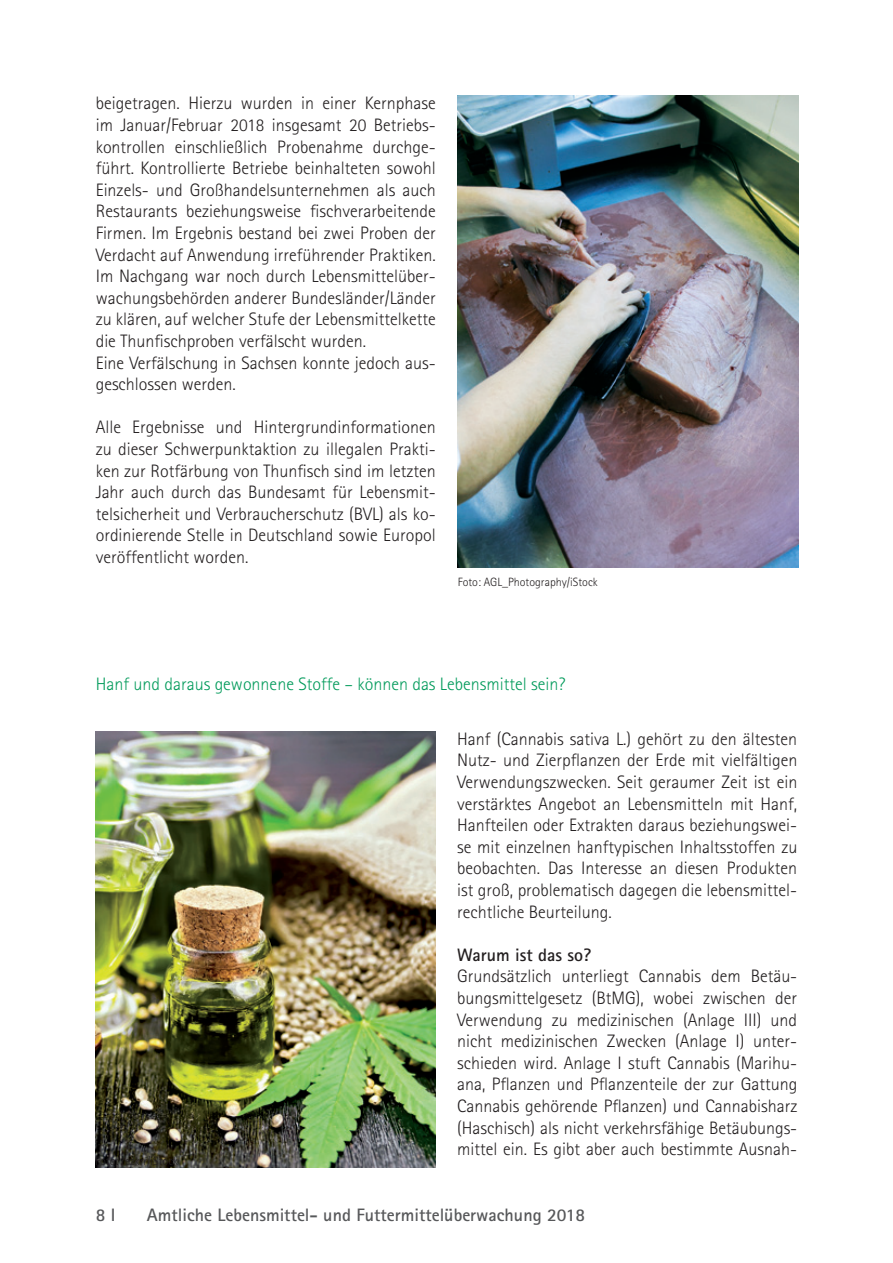
<style>
.page{position:relative;width:893px;height:1263px;background:#fff}
.page>*{position:absolute;margin:0;border:0;box-sizing:border-box;transform-origin:0 0}
.t1{font:300 18px/21.6px "Rotis Sans Serif";color:#231f20;text-align:justify}
.t2{font:300 18px "Rotis Sans Serif";color:#009a5a}
.t3{font:700 18px "Rotis Sans Serif";color:#57585a}
.t4{font:700 18px "Rotis Sans Serif";color:#231f20}
.t5{font:300 12px "Rotis Sans Serif";color:#231f20}
</style>
<div class="page">
<img style="left:458px;top:96px;width:340px;height:472px">
<img style="left:96px;top:731px;width:340px;height:436px">
<p class="t1" style="left:96px;top:93px;width:342px">beigetragen. Hierzu wurden in einer Kernphase im Januar/Februar 2018 insgesamt 20 Betriebs&shy;kontrollen einschließlich Probenahme durchge&shy;führt. Kontrollierte Betriebe beinhalteten sowohl Einzels- und Großhandelsunternehmen als auch Restaurants beziehungsweise fischverarbeitende Firmen. Im Ergebnis bestand bei zwei Proben der Verdacht auf Anwendung irreführender Praktiken.</p>
<p class="t1" style="left:96px;top:265px;width:342px">Im Nachgang war noch durch Lebensmittelüber&shy;wachungsbehörden anderer Bundesländer/Länder zu klären, auf welcher Stufe der Lebensmittelkette die Thunfischproben verfälscht wurden.</p>
<p class="t1" style="left:96px;top:352px;width:342px">Eine Verfälschung in Sachsen konnte jedoch aus&shy;geschlossen werden.</p>
<p class="t1" style="left:96px;top:417px;width:342px">Alle Ergebnisse und Hintergrundinformationen zu dieser Schwerpunktaktion zu illegalen Prakti&shy;ken zur Rotfärbung von Thunfisch sind im letzten Jahr auch durch das Bundesamt für Lebensmit&shy;telsicherheit und Verbraucherschutz (BVL) als ko&shy;ordinierende Stelle in Deutschland sowie Europol veröffentlicht worden.</p>
<p class="t5" style="left:458px;top:575px;width:141px">Foto: AGL_Photography/iStock</p>
<p class="t2" style="left:96px;top:673px;width:471px">Hanf und daraus gewonnene Stoffe – können das Lebensmittel sein?</p>
<p class="t5" style="left:95px;top:1154px;width:84px">Foto: rezkrr/iStock</p>
<p class="t1" style="left:457px;top:728px;width:342px">Hanf (Cannabis sativa L.) gehört zu den ältesten Nutz- und Zierpflanzen der Erde mit vielfältigen Verwendungszwecken. Seit geraumer Zeit ist ein verstärktes Angebot an Lebensmitteln mit Hanf, Hanfteilen oder Extrakten daraus beziehungswei&shy;se mit einzelnen hanftypischen Inhaltsstoffen zu beobachten. Das Interesse an diesen Produkten ist groß, problematisch dagegen die lebensmittel&shy;rechtliche Beurteilung.</p>
<p class="t4" style="left:457px;top:943px;width:135px">Warum ist das so?</p>
<p class="t1" style="left:457px;top:965px;width:342px">Grundsätzlich unterliegt Cannabis dem Betäu&shy;bungsmittelgesetz (BtMG), wobei zwischen der Verwendung zu medizinischen (Anlage III) und nicht medizinischen Zwecken (Anlage I) unter&shy;schieden wird. Anlage I stuft Cannabis (Marihu&shy;ana, Pflanzen und Pflanzenteile der zur Gattung Cannabis gehörende Pflanzen) und Cannabisharz (Haschisch) als nicht verkehrsfähige Betäubungs&shy;mittel ein. Es gibt aber auch bestimmte Ausnah-</p>
<p class="t3" style="left:96px;top:1204px;width:21px">8 I</p>
<p class="t3" style="left:147px;top:1204px;width:440px">Amtliche Lebensmittel- und Futtermittelüberwachung 2018</p>
</div>
